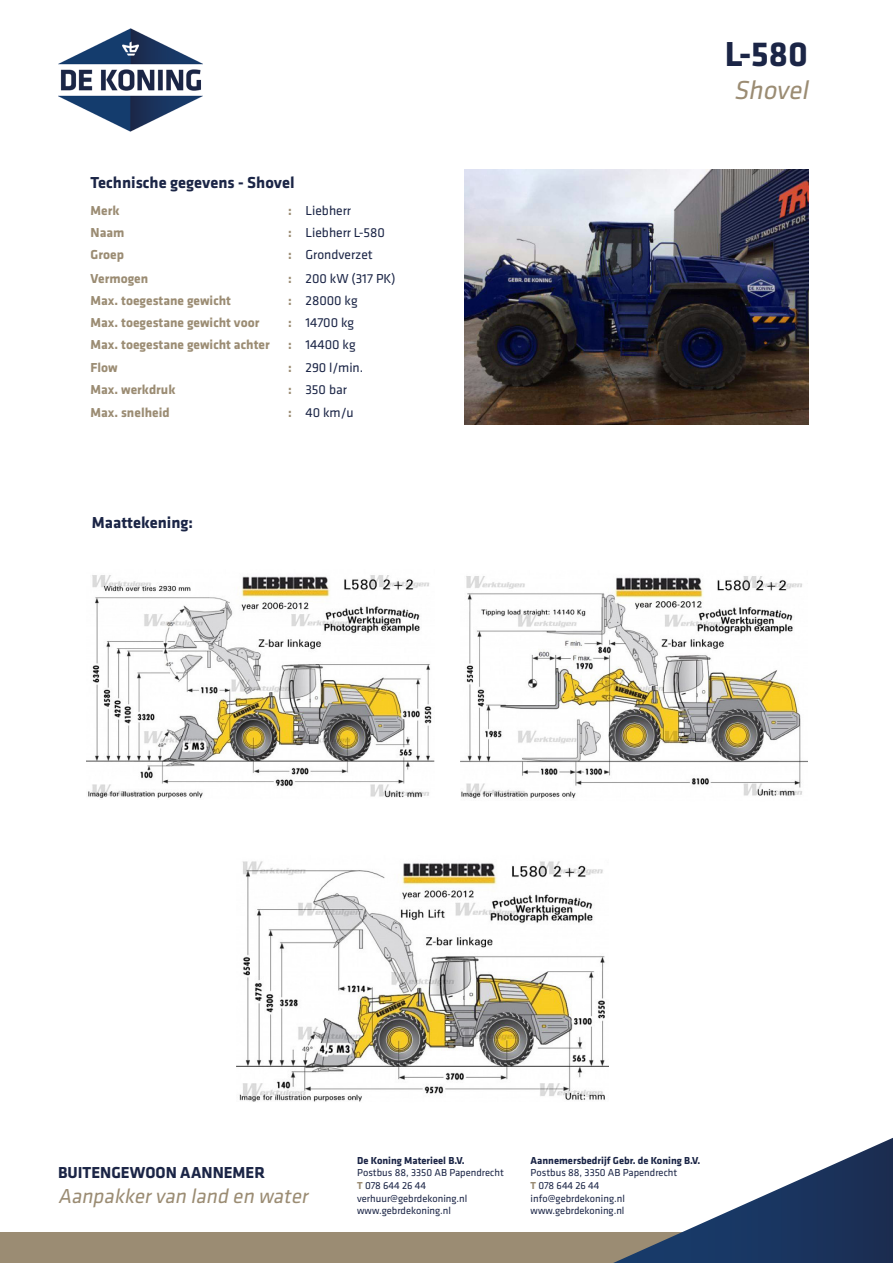
<style>
.page{position:relative;width:893px;height:1263px;background:#fff}
.page>*{position:absolute;margin:0;border:0;box-sizing:border-box;transform-origin:0 0}
.t1{font:700 36px "Klavika";color:#1b2546}
.t2{font:italic 27px "Klavika";color:#9b8c73}
.t3{font:italic 21px "Klavika";color:#9b8c73}
.t4{font:700 16.5px "Klavika";color:#1b2546}
.t5{font:700 13.5px "Klavika";color:#9b8c73}
.t6{font:13.5px "Klavika";color:#1b2546}
.t7{font:10.5px/12.6px "Klavika";color:#1b2546}
.t8{font:700 10.5px "Klavika";color:#1b2546}
.s1{font-weight:700;color:#9b8c73}
</style>
<div class="page">
<img style="left:58px;top:28px;width:145px;height:104px">
<div style="left:0;top:1232px;width:893px;height:31px;background:#9b8c73"></div>
<img style="left:613px;top:1138px;width:280px;height:125px">
<img style="left:465px;top:169px;width:343px;height:255px">
<img style="left:86px;top:575px;width:348px;height:224px">
<img style="left:236px;top:861px;width:372px;height:241px">
<img style="left:461px;top:576px;width:347px;height:223px">
<h3 class="t4" style="left:91px;top:173px;width:206px">Technische gegevens - Shovel</h3>
<p class="t5" style="left:91px;top:203px;width:30px">Merk</p>
<p class="t6" style="left:288px;top:203px;width:64px"><span class="s1">:</span> Liebherr</p>
<p class="t5" style="left:91px;top:225px;width:35px">Naam</p>
<p class="t6" style="left:288px;top:225px;width:98px"><span class="s1">:</span> Liebherr L-580</p>
<p class="t5" style="left:91px;top:247px;width:35px">Groep</p>
<p class="t6" style="left:288px;top:247px;width:86px"><span class="s1">:</span> Grondverzet</p>
<p class="t5" style="left:91px;top:271px;width:59px">Vermogen</p>
<p class="t6" style="left:288px;top:271px;width:109px"><span class="s1">:</span> 200 kW (317 PK)</p>
<p class="t5" style="left:91px;top:293px;width:142px">Max. toegestane gewicht</p>
<p class="t6" style="left:288px;top:293px;width:71px"><span class="s1">:</span> 28000 kg</p>
<p class="t5" style="left:91px;top:315px;width:170px">Max. toegestane gewicht voor</p>
<p class="t6" style="left:288px;top:315px;width:68px"><span class="s1">:</span> 14700 kg</p>
<p class="t5" style="left:91px;top:338px;width:181px">Max. toegestane gewicht achter</p>
<p class="t6" style="left:288px;top:338px;width:69px"><span class="s1">:</span> 14400 kg</p>
<p class="t5" style="left:91px;top:360px;width:29px">Flow</p>
<p class="t6" style="left:288px;top:360px;width:77px"><span class="s1">:</span> 290 l/min.</p>
<p class="t5" style="left:91px;top:383px;width:86px">Max. werkdruk</p>
<p class="t6" style="left:288px;top:383px;width:60px"><span class="s1">:</span> 350 bar</p>
<p class="t5" style="left:91px;top:405px;width:81px">Max. snelheid</p>
<p class="t6" style="left:288px;top:405px;width:67px"><span class="s1">:</span> 40 km/u</p>
<h3 class="t4" style="left:92px;top:513px;width:103px">Maattekening:</h3>
<h1 class="t1" style="left:725px;top:35px;width:85px">L-580</h1>
<h2 class="t2" style="left:734px;top:75px;width:81px">Shovel</h2>
<h3 class="t4" style="left:58px;top:1163px;width:208px">BUITENGEWOON AANNEMER</h3>
<h3 class="t3" style="left:58px;top:1184px;width:255px">Aanpakkervan land en water</h3>
<p class="t8" style="left:357px;top:1154px;width:109px">De Koning Materieel B.V.</p>
<p class="t7" style="left:357px;top:1167px;width:148px">Postbus 88, 3350 AB Papendrecht<br><span class="s1">T</span> 078 644 26 44 verhuur@gebrdekoning.nl www.gebrdekoning.nl</p>
<p class="t8" style="left:531px;top:1154px;width:171px">Aannemersbedrijf Gebr. de Koning B.V.</p>
<p class="t7" style="left:531px;top:1167px;width:148px">Postbus 88, 3350 AB Papendrecht<br><span class="s1">T</span> 078 644 26 44 info@gebrdekoning.nl www.gebrdekoning.nl</p>
</div>
